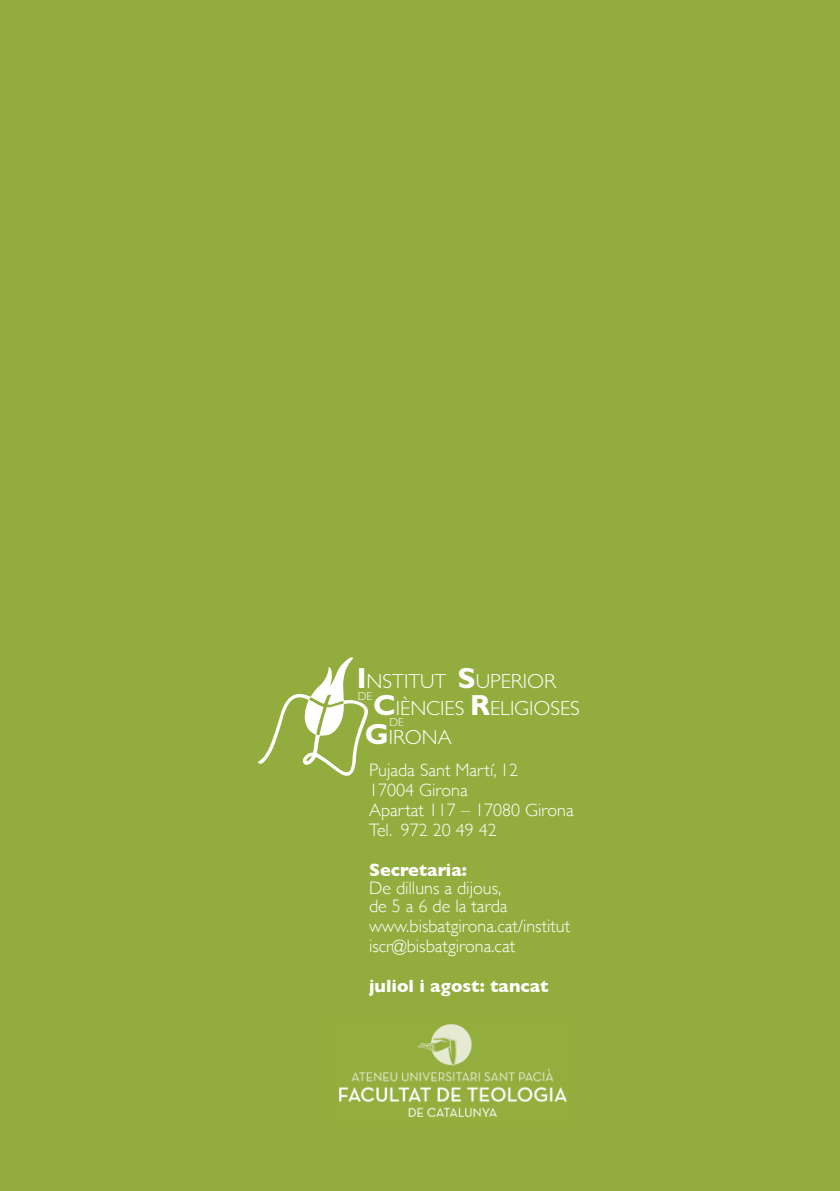
<style>
.page{position:relative;width:840px;height:1191px;background:#fff}
.page>*{position:absolute;margin:0;border:0;box-sizing:border-box;transform-origin:0 0}
.t1{font:300 20.4px "Gill Sans";color:#fff}
.t2{font:300 18px "Gill Sans";color:#fff}
.t3{font:700 18px "Gill Sans";color:#fff}
.t4{font:300 11.6px "Gill Sans";color:#fff}
.s1{font-weight:700;font-size:29.2px}
</style>
<div class="page">
<div style="left:0;top:0;width:839px;height:1191px;background:#92ad3d"></div>
<img style="left:254px;top:654px;width:119px;height:128px">
<img style="left:332px;top:1018px;width:241px;height:106px">
<p class="t1" style="left:356px;top:670px;width:201px"><span class="s1">I</span>NSTITUT <span class="s1">S</span>UPERIOR</p>
<p class="t4" style="left:357px;top:689px;width:16px">DE</p>
<p class="t1" style="left:373px;top:696px;width:208px"><span class="s1">C</span>IÈNCIES <span class="s1">R</span>ELIGIOSES</p>
<p class="t4" style="left:389px;top:716px;width:16px">DE</p>
<p class="t1" style="left:365px;top:725px;width:88px"><span class="s1">G</span>IRONA</p>
<p class="t2" style="left:369px;top:756px;width:151px">Pujada Sant Martí, 12</p>
<p class="t2" style="left:369px;top:776px;width:100px">17004 Girona</p>
<p class="t2" style="left:369px;top:796px;width:206px">Apartat 117 – 17080 Girona</p>
<p class="t2" style="left:369px;top:816px;width:129px">Tel. 972 20 49 42</p>
<p class="t3" style="left:369px;top:856px;width:99px">Secretaria:</p>
<p class="t2" style="left:369px;top:874px;width:134px">De dilluns a dijous,</p>
<p class="t2" style="left:369px;top:892px;width:140px">de 5 a 6 de la tarda</p>
<p class="t2" style="left:369px;top:912px;width:202px">www.bisbatgirona.cat/institut</p>
<p class="t2" style="left:369px;top:932px;width:148px">iscr@bisbatgirona.cat</p>
<p class="t3" style="left:369px;top:972px;width:181px">juliol i agost: tancat</p>
</div>
